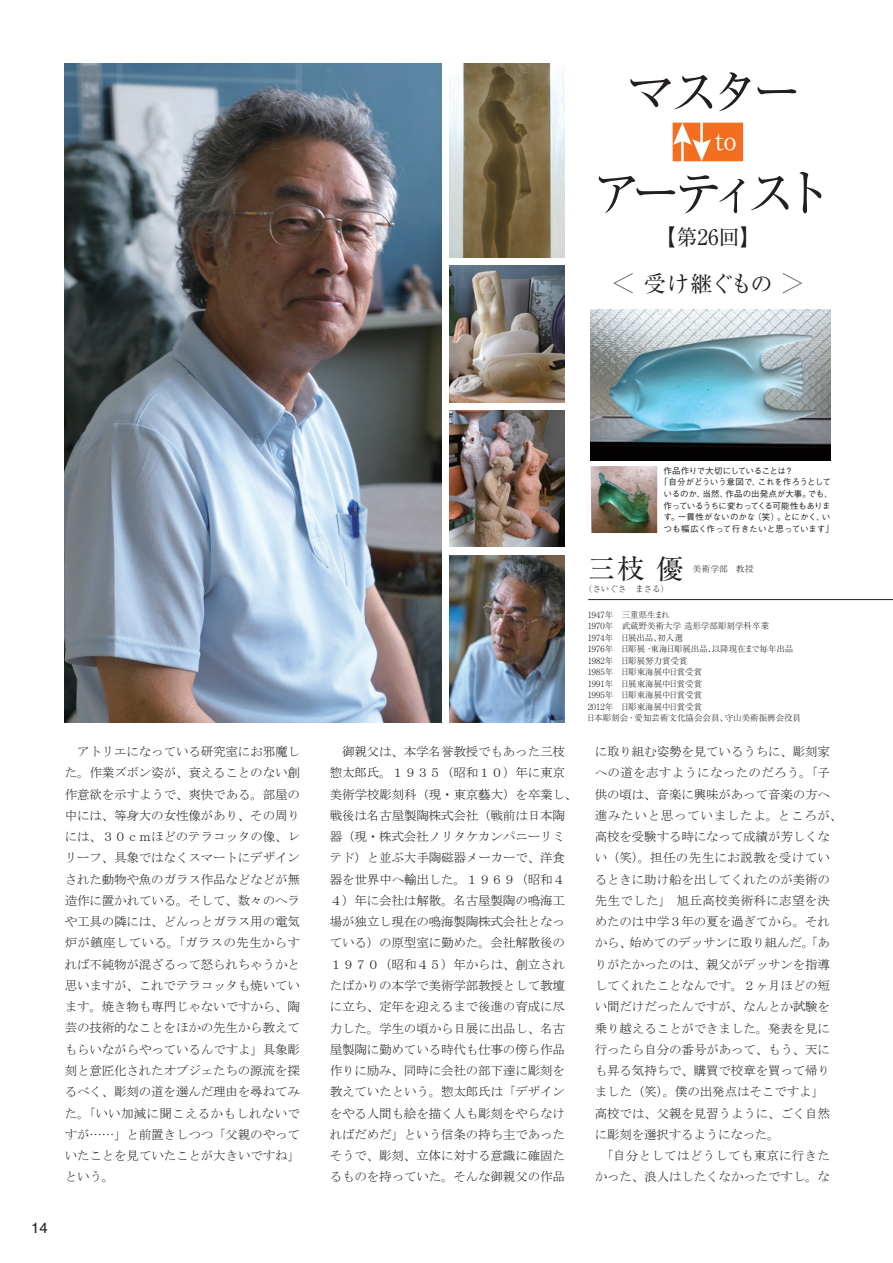
<style>
.page{position:relative;width:893px;height:1263px;background:#fff}
.page>*{position:absolute;margin:0;border:0;box-sizing:border-box;transform-origin:0 0}
.t1{font:50.55px/100.9px "Ryumin Pro";letter-spacing:-.215em;color:#231f20;text-align:center}
.t2{font:27.6px "Ryumin Pr 5";color:#231f20}
.t3{font:25.2px "Ryumin Pro";color:#fff}
.t4{font:22.2px "Ryumin Pro";letter-spacing:-.075em;color:#231f20}
.t5{font:21.3px "Ryumin Pro";color:#231f20}
.t6{font:14.85px "Helvetica";color:#231f20}
.t7{font:12.6px/21.3px "MS Mincho";letter-spacing:-.015em;color:#231f20}
.t8{font:300 8.55px/11.6px "Ryumin Pro";color:#231f20}
.t9{font:500 8.55px "Gothic BBB Pro";letter-spacing:-.02em;color:#231f20}
.t10{font:500 8.55px "Gothic BBB Pro";letter-spacing:-.05em;color:#231f20}
.t11{font:500 8.55px "Gothic BBB Pro";color:#231f20}
.t12{font:500 8.55px "Gothic BBB Pro";letter-spacing:.015em;color:#231f20}
.t13{font:300 8.55px "Ryumin Pr 5";color:#231f20}
.t14{font:500 8.55px "Gothic BBB Pro";letter-spacing:-.06em;color:#231f20}
.s1{font-weight:300;font-size:26.85px;color:#6c6d70}
</style>
<div class="page">
<svg style="left:673px;top:123px;width:70px;height:38px;background:#f48545"></svg>
<img style="left:591px;top:310px;width:239px;height:151px">
<img style="left:65px;top:64px;width:376px;height:659px">
<hr style="left:588px;top:599px;width:305px;height:1px;background:#231f20">
<img style="left:450px;top:555px;width:114px;height:167px">
<img style="left:450px;top:64px;width:114px;height:193px">
<img style="left:450px;top:266px;width:114px;height:136px">
<img style="left:450px;top:410px;width:114px;height:137px">
<img style="left:591px;top:466px;width:66px;height:67px">
<p class="t1" style="left:592px;top:38px;width:243px">マスター<br>アーティスト</p>
<p class="t3" style="left:714px;top:121px;width:23px">to</p>
<p class="t5" style="left:654px;top:220px;width:108px">【第26回】</p>
<p class="t4" style="left:610px;top:266px;width:198px"><span class="s1">＜</span>受け継ぐもの<span class="s1">＞</span></p>
<p class="t6" style="left:31px;top:1216px;width:18px">14</p>
<p class="t14" style="left:664px;top:463px;width:131px">作品作りで大切にしていることは？</p>
<p class="t9" style="left:660px;top:475px;width:173px">「自分がどういう意図で、これを作ろうとして</p>
<p class="t9" style="left:664px;top:487px;width:171px">いるのか、当然、作品の出発点が大事。でも、</p>
<p class="t10" style="left:664px;top:499px;width:168px">作っているうちに変わってくる可能性もありま</p>
<p class="t11" style="left:664px;top:510px;width:168px">す。一貫性がないのかな（笑）。とにかく、い</p>
<p class="t12" style="left:664px;top:522px;width:172px">つも幅広く作って行きたいと思っています」</p>
<p class="t2" style="left:588px;top:547px;width:98px">三枝 優</p>
<p class="t13" style="left:693px;top:562px;width:62px">美術学部　教授</p>
<p class="t13" style="left:584px;top:582px;width:87px">（さいぐさ　まさる）</p>
<p class="t8" style="left:587px;top:608px;width:216px">1947年 三重県生まれ<br>1970年 武蔵野美術大学 造形学部彫刻学科卒業<br>1974年 日展出品、初入選<br>1976年 日彫展 ・東海日彫展出品、以降現在まで毎年出品<br>1982年 日彫展努力賞受賞<br>1985年 日彫東海展中日賞受賞<br>1991年 日展東海展中日賞受賞<br>1995年 日彫東海展中日賞受賞<br>2012年 日彫東海展中日賞受賞<br>日本彫刻会・愛知芸術文化協会会員、守山美術振興会役員</p>
<p class="t7" style="left:65px;top:741px;width:237px;text-align:justify">　アトリエになっている研究室にお邪魔した。作業ズボン姿が、衰えることのない創作意欲を示すようで、爽快である。部屋の中には、等身大の女性像があり、その周りには、３０ｃｍほどのテラコッタの像、レリーフ、具象ではなくスマートにデザインされた動物や魚のガラス作品などなどが無造作に置かれている。そして、数々のヘラや工具の隣には、どんっとガラス用の電気炉が鎮座している。「ガラスの先生からすれば不純物が混ざるって怒られちゃうかと思いますが、これでテラコッタも焼いています。焼き物も専門じゃないですから、陶芸の技術的なことをほかの先生から教えてもらいながらやっているんですよ」具象彫刻と意匠化されたオブジェたちの源流を探るべく、彫刻の道を選んだ理由を尋ねてみた。「いい加減に聞こえるかもしれないですが……」と前置きしつつ「父親のやっていたことを見ていたことが大きいですね」という。</p>
<p class="t7" style="left:330px;top:741px;width:249px">　御親父は、本学名誉教授でもあった三枝惣太郎氏。１９３５（昭和１０）年に東京美術学校彫刻科（現・東京藝大）を卒業し、戦後は名古屋製陶株式会社（戦前は日本陶器（現・株式会社ノリタケカンパニーリミテド）と並ぶ大手陶磁器メーカーで、洋食器を世界中へ輸出した。１９６９（昭和４<br>４）年に会社は解散。名古屋製陶の鳴海工場が独立し現在の鳴海製陶株式会社となっている）の原型室に勤めた。会社解散後の<br>１９７０（昭和４５）年からは、創立されたばかりの本学で美術学部教授として教壇に立ち、定年を迎えるまで後進の育成に尽力した。学生の頃から日展に出品し、名古屋製陶に勤めている時代も仕事の傍ら作品作りに励み、同時に会社の部下達に彫刻を教えていたという。惣太郎氏は「デザインをやる人間も絵を描く人も彫刻をやらなければだめだ」という信条の持ち主であったそうで、彫刻、立体に対する意識に確固たるものを持っていた。そんな御親父の作品</p>
<p class="t7" style="left:595px;top:741px;width:249px">に取り組む姿勢を見ているうちに、彫刻家への道を志すようになったのだろう。「子供の頃は、音楽に興味があって音楽の方へ進みたいと思っていましたよ。ところが、高校を受験する時になって成績が芳しくない（笑）。担任の先生にお説教を受けているときに助け船を出してくれたのが美術の先生でした」　旭丘高校美術科に志望を決めたのは中学３年の夏を過ぎてから。それから、始めてのデッサンに取り組んだ。「ありがたかったのは、親父がデッサンを指導してくれたことなんです。２ヶ月ほどの短い間だけだったんですが、なんとか試験を乗り越えることができました。発表を見に行ったら自分の番号があって、もう、天にも昇る気持ちで、購買で校章を買って帰りました（笑）。僕の出発点はそこですよ」　高校では、父親を見習うように、ごく自然に彫刻を選択するようになった。<br>　「自分としてはどうしても東京に行きたかった、浪人はしたくなかったですし。な</p>
</div>
